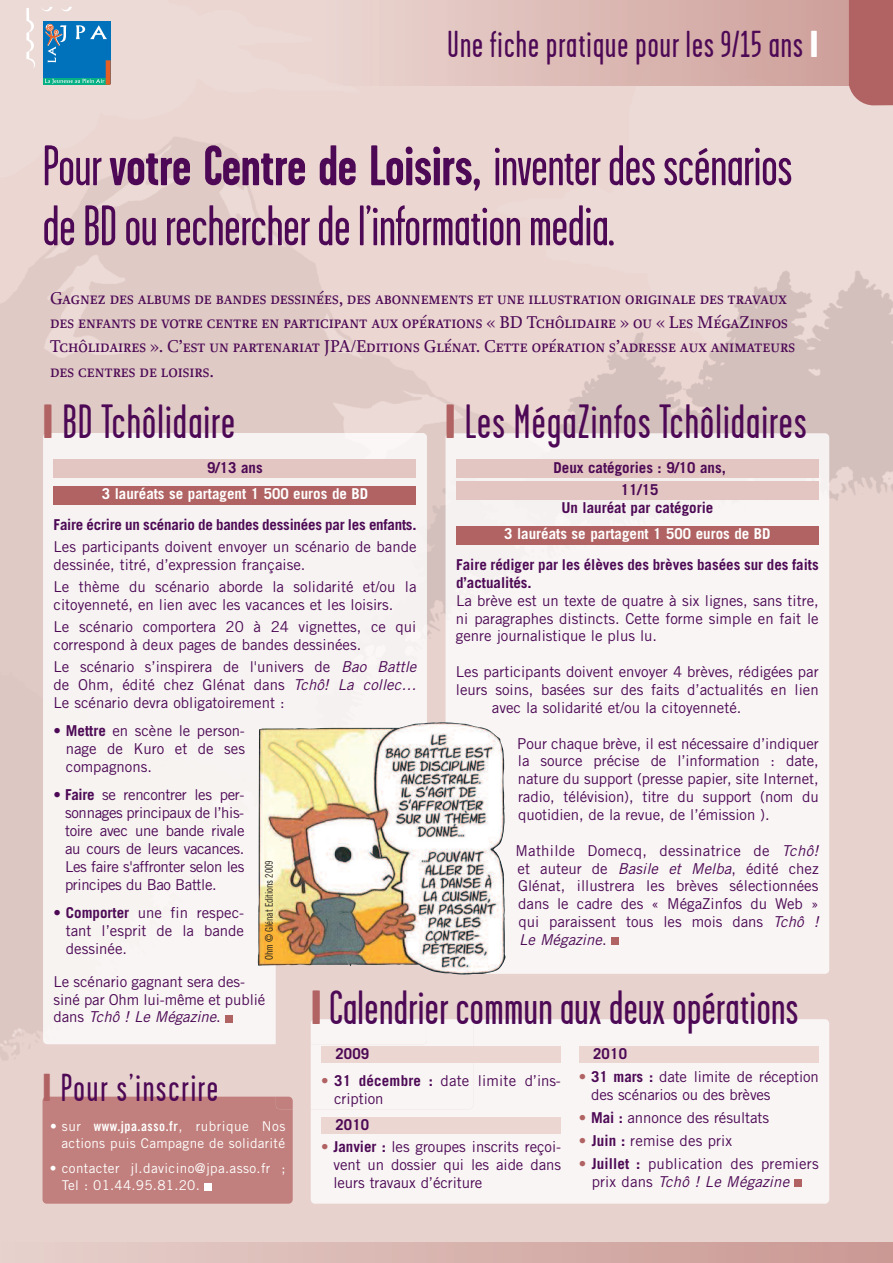
<style>
.page{position:relative;width:893px;height:1263px;background:#fff}
.page>*{position:absolute;margin:0;border:0;box-sizing:border-box;transform-origin:0 0}
.t1{font:57px/60px "Garage Gothic";letter-spacing:-.005em;color:#4d0955}
.t2{font:48px "Garage Gothic";letter-spacing:.015em;color:#4d0955}
.t3{font:39px "Garage Gothic";letter-spacing:.05em;color:#4d0955}
.t4{font:37.5px "Garage Gothic";letter-spacing:.03em;color:#4d0955}
.t5{font:18px/24.3px "Proforma Medium SC";color:#4d0955}
.t6{font:15px/17.9px "Trade Gothic";color:#4d0955;text-align:justify}
.t7{font:700 15px/22px "Trade Gothic";color:#4d0955;text-align:center}
.t8{font:700 15px "Trade Gothic";color:#fff}
.t9{font:13.5px/17px "Trade Gothic";letter-spacing:.025em;color:#fff;text-align:right}
.t10{font:10.5px "Trade Gothic Cond Eighteen";letter-spacing:-.01em;color:#231f20;scale:.95 1}
.s1{font-weight:900;color:#fff}
.s2{font-weight:700}
.s3{font-weight:900;color:#b16262}
.s4{font-style:italic}
.s5{font-family:"Trade Gothic Bold Cond Twenty"}
.s6{color:#b16262}
</style>
<div class="page">
<img style="left:319px;top:31px;width:54px;height:1212px">
<img style="left:373px;top:85px;width:520px;height:1158px">
<div style="left:849px;top:0;width:44px;height:105px;background:#b16262"></div>
<div style="left:43px;top:433px;width:384px;height:611px;background:#f6f3f2"></div>
<div style="left:54px;top:460px;width:362px;height:18px;background:#e3c6c2"></div>
<div style="left:54px;top:486px;width:362px;height:18px;background:#b16262"></div>
<div style="left:226px;top:1015px;width:7px;height:7px;background:#b16262"></div>
<div style="left:445px;top:433px;width:384px;height:541px;background:#f8f5f4"></div>
<div style="left:456px;top:460px;width:363px;height:18px;background:#e3c6c2"></div>
<div style="left:456px;top:482px;width:363px;height:18px;background:#e3c6c2"></div>
<div style="left:456px;top:526px;width:363px;height:18px;background:#b16262"></div>
<div style="left:612px;top:938px;width:7px;height:7px;background:#b16262"></div>
<div style="left:276px;top:975px;width:197px;height:134px;background:#e7d2ce"></div>
<div style="left:43px;top:1096px;width:250px;height:108px;background:#c1807d"></div>
<img style="left:276px;top:1096px;width:17px;height:13px">
<div style="left:205px;top:1183px;width:7px;height:7px;background:#fff"></div>
<div style="left:311px;top:1019px;width:518px;height:185px;background:#f8f5f4"></div>
<div style="left:311px;top:1019px;width:162px;height:90px;background:#f8f5f4"></div>
<div style="left:311px;top:1019px;width:116px;height:25px;background:#f8f5f4"></div>
<div style="left:321px;top:1046px;width:240px;height:17px;background:#ebd6d2"></div>
<div style="left:321px;top:1117px;width:240px;height:16px;background:#ebd6d2"></div>
<div style="left:579px;top:1046px;width:240px;height:17px;background:#ebd6d2"></div>
<div style="left:795px;top:1180px;width:7px;height:7px;background:#b16262"></div>
<img style="left:257px;top:722px;width:249px;height:253px">
<svg style="left:26px;top:7px;width:85px;height:78px;background:#66a0c1"></svg>
<h3 class="t4" style="left:448px;top:22px;width:372px">Une fiche pratique pour les 9/15 ans <span class="s1">I</span></h3>
<h1 class="t1" style="left:43px;top:136px;width:751px">Pour<span class="s2">votre Centre de Loisirs,</span> inventerdesscénarios deBDourechercherdel’informationmedia.</h1>
<p class="t5" style="left:50px;top:285px;width:747px">Gagnez des albums de bandes dessinées, des abonnements et une illustration originale des travaux des enfants de votre centre en participant aux opérations « BD Tchôlidaire » ou « Les MégaZinfos Tchôlidaires ». C’est un partenariat JPA/Editions Glénat. Cette opération s’adresse aux animateurs des centres de loisirs.</p>
<h2 class="t2" style="left:43px;top:393px;width:194px"><span class="s3">I</span> BD Tchôlidaire</h2>
<h2 class="t2" style="left:445px;top:393px;width:363px"><span class="s3">I</span> Les MégaZinfos Tchôlidaires</h2>
<p class="t7" style="left:553px;top:458px;width:174px">Deux catégories : 9/10 ans,<br>11/15</p>
<p class="t7" style="left:561px;top:498px;width:153px">Un lauréat par catégorie</p>
<p class="t8" style="left:504px;top:529px;width:268px">3 lauréats se partagent 1 500 euros de BD</p>
<p class="t7" style="left:456px;top:557px;width:364px;line-height:17.9px;text-align:left">Faire rédiger par les élèves des brèves basées sur des faits d’actualités.</p>
<p class="t6" style="left:456px;top:593px;width:364px">La brève est un texte de quatre à six lignes, sans titre, ni paragraphes distincts. Cette forme simple en fait le genre journalistique le plus lu.</p>
<p class="t6" style="left:456px;top:664px;width:364px">Les participants doivent envoyer 4 brèves, rédigées par</p>
<p class="t6" style="left:456px;top:682px;width:364px">leurs soins, basées sur des faits d’actualités en lien</p>
<p class="t6" style="left:492px;top:700px;width:251px">avec la solidarité et/ou la citoyenneté.</p>
<p class="t6" style="left:517px;top:736px;width:303px">Pour chaque brève, il est nécessaire d’indiquer la source précise de l’information : date, nature du support (presse papier, site Internet, radio, télévision), titre du support (nom du quotidien, de la revue, de l’émission ).</p>
<p class="t6" style="left:515px;top:843px;width:305px">Mathilde Domecq, dessinatrice de <span class="s4">Tchô! </span>et auteur de <span class="s4">Basile et Melba</span>, édité chez Glénat, illustrera les brèves sélectionnées dans le cadre des « MégaZinfos du Web » qui paraissent tous les mois dans <span class="s4">Tchô !<br>Le Mégazine</span>.</p>
<p class="t7" style="left:207px;top:458px;width:57px">9/13 ans</p>
<p class="t8" style="left:102px;top:489px;width:268px">3 lauréats se partagent 1 500 euros de BD</p>
<p class="t7" style="left:54px;top:515px;width:364px">Faire écrire un scénario de bandes dessinées par les enfants.</p>
<p class="t6" style="left:54px;top:539px;width:364px">Les participants doivent envoyer un scénario de bande dessinée, titré, d’expression française.</p>
<p class="t6" style="left:54px;top:579px;width:364px">Le thème du scénario aborde la solidarité et/ou la citoyenneté, en lien avec les vacances et les loisirs.</p>
<p class="t6" style="left:54px;top:619px;width:364px">Le scénario comportera 20 à 24 vignettes, ce qui correspond à deux pages de bandes dessinées.</p>
<p class="t6" style="left:54px;top:659px;width:364px">Le scénario s’inspirera de l'univers de <span class="s4">Bao Battle </span>de Ohm, édité chez Glénat dans <span class="s4">Tchô! La collec… </span>Le scénario devra obligatoirement :</p>
<p class="t6" style="left:66px;top:723px;width:181px;text-indent:-12px">• <span class="s2">Mettre</span> en scène le person&shy;nage de Kuro et de ses compagnons.</p>
<p class="t6" style="left:65px;top:787px;width:181px;text-indent:-12px">• <span class="s2">Faire</span> se rencontrer les per&shy;sonnages principaux de l’his&shy;toire avec une bande rivale au cours de leurs vacances.<br>Les faire s'affronter selon les principes du Bao Battle.</p>
<p class="t6" style="left:66px;top:905px;width:180px;text-indent:-12px">• <span class="s2">Comporter</span> une fin respec&shy;tant l’esprit de la bande dessinée.</p>
<p class="t6" style="left:54px;top:974px;width:213px;text-align:left">Le scénario gagnant sera des&shy;siné par Ohm lui-même et publié dans <span class="s4">Tchô ! Le Mégazine</span>.</p>
<p class="t10" style="left:265px;top:960px;width:107px;rotate:-90deg">Ohm © Glénat Editions 2009</p>
<h2 class="t2" style="left:311px;top:979px;width:489px"><span class="s3">I</span> Calendrier commun aux deux opérations</h2>
<h3 class="t3" style="left:43px;top:1064px;width:177px"><span class="s3">I</span> Pour s’inscrire</h3>
<p class="t9" style="left:50px;top:1119px;width:237px">• sur <span class="s5">www.jpa.asso.fr</span>, rubrique Nos actions puis Campagne de solidarité</p>
<p class="t9" style="left:62px;top:1161px;width:225px;text-align:left;text-indent:-12px">• contacter jl.davicino@jpa.asso.fr ;<br>Tel : 01.44.95.81.20.</p>
<p class="t7" style="left:335px;top:1044px;width:35px">2009</p>
<p class="t6" style="left:334px;top:1073px;width:228px;text-indent:-13px"><span class="s6">•</span> <span class="s2">31 décembre :</span> date limite d’ins&shy;cription</p>
<p class="t7" style="left:335px;top:1115px;width:35px">2010</p>
<p class="t6" style="left:333px;top:1139px;width:229px;text-indent:-12px"><span class="s6">•</span> <span class="s2">Janvier :</span> les groupes inscrits reçoi&shy;vent un dossier qui les aide dans leurs travaux d’écriture</p>
<p class="t7" style="left:593px;top:1044px;width:35px">2010</p>
<p class="t6" style="left:591px;top:1069px;width:229px;text-indent:-12px"><span class="s6">•</span> <span class="s2">31 mars :</span> date limite de réception des scénarios ou des brèves</p>
<p class="t6" style="left:579px;top:1110px;width:192px"><span class="s6">•</span> <span class="s2">Mai :</span> annonce des résultats</p>
<p class="t6" style="left:579px;top:1133px;width:155px"><span class="s6">•</span> <span class="s2">Juin :</span> remise des prix</p>
<p class="t6" style="left:592px;top:1156px;width:229px;text-indent:-13px"><span class="s6">•</span> <span class="s2">Juillet :</span> publication des premiers prix dans <span class="s4">Tchô ! Le Mégazine</span></p>
</div>
